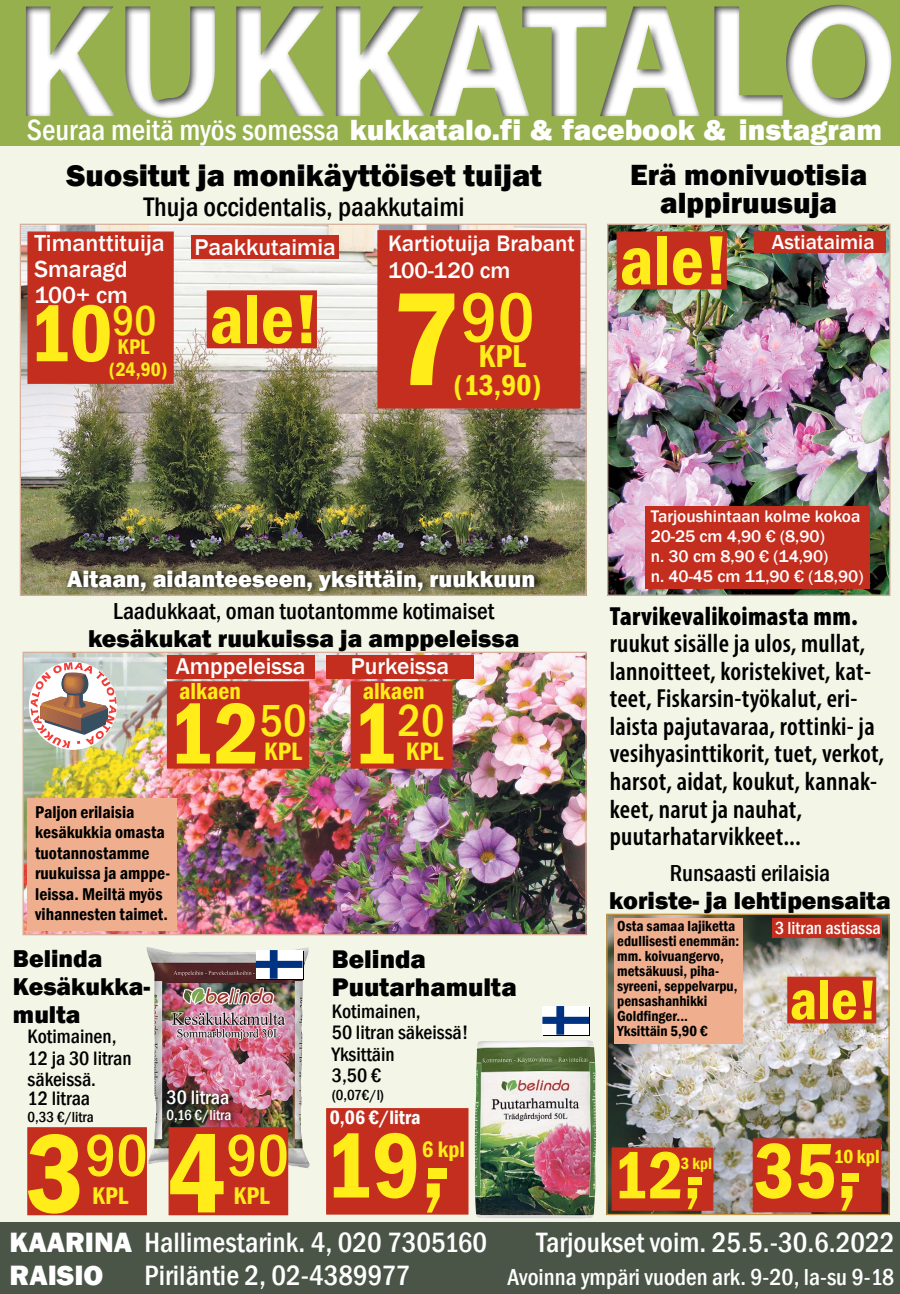
<style>
.page{position:relative;width:900px;height:1294px;background:#fff}
.page>*{position:absolute;margin:0;border:0;box-sizing:border-box;transform-origin:0 0}
.t1{font:600 condensed 95.5px "Franklin Gothic";color:#ffec18}
.t2{font:600 condensed 89.5px "Franklin Gothic";color:#ffec18}
.t3{font:600 condensed 80.75px "Franklin Gothic";color:#ffec18}
.t4{font:500 condensed 72.25px "Franklin Gothic";color:#ffec18}
.t5{font:600 condensed 72px "Franklin Gothic";color:#ffec18}
.t6{font:600 condensed 69.12px "Franklin Gothic";color:#ffec18}
.t7{font:500 condensed 61px "Franklin Gothic";color:#ffec18}
.t8{font:600 condensed 58px "Franklin Gothic";color:#ffec18}
.t9{font:500 condensed 46.12px "Franklin Gothic";color:#ffec18}
.t10{font:600 condensed 32.5px "Franklin Gothic";color:#ffec18}
.t11{font:800 31.25px "Franklin Gothic";color:#000}
.t12{font:800 30px "Franklin Gothic";color:#fff}
.t13{font:800 30px/27.5px "Franklin Gothic";color:#000;text-align:center}
.t14{font:600 condensed 29.5px "Franklin Gothic";color:#ffec18}
.t15{font:500 condensed 28.75px/33.8px "Franklin Gothic";color:#fff}
.t16{font:500 condensed 27.5px "Franklin Gothic";color:#000}
.t17{font:600 condensed 26.25px/27.5px "Myriad Pro";letter-spacing:.01em;color:#000}
.t18{font:900 condensed 26.25px "Myriad Pro";letter-spacing:.01em;color:#000}
.t19{font:800 26.25px/27.5px "Franklin Gothic";color:#000}
.t20{font:600 condensed 25.88px "Franklin Gothic";color:#ffec18}
.t21{font:800 25px/27.5px "Franklin Gothic";color:#000}
.t22{font:600 condensed 24.75px "Franklin Gothic";color:#ffec18}
.t23{font:500 23.88px/25.9px "Franklin Gothic";color:#fff}
.t24{font:600 condensed 23.88px "Franklin Gothic";color:#ffec18}
.t25{font:500 condensed 23.75px "Franklin Gothic";color:#000}
.t26{font:800 23.75px "Franklin Gothic";color:#fff}
.t27{font:500 condensed 23.75px "Franklin Gothic";color:#fff}
.t28{font:500 23.38px "Franklin Gothic";color:#fff}
.t29{font:600 condensed 23px "Franklin Gothic";color:#ffec18}
.t30{font:500 22.88px/26.2px "Franklin Gothic";color:#fff}
.t31{font:600 condensed 21.75px "Franklin Gothic";color:#ffec18}
.t32{font:500 20.88px "Franklin Gothic";color:#fff}
.t33{font:500 condensed 20px/21.2px "Franklin Gothic";color:#000}
.t34{font:500 condensed 20px "Franklin Gothic";color:#fff}
.t35{font:600 condensed 19.88px "Franklin Gothic";color:#fff}
.t36{font:600 condensed 19.75px "Franklin Gothic";color:#ffec18}
.t37{font:600 condensed 19.5px "Franklin Gothic";color:#ffec18}
.t38{font:500 condensed 18px "Franklin Gothic";color:#fff}
.t39{font:600 condensed 17.5px/20.5px "Franklin Gothic";color:#000}
.t40{font:500 17.25px/20.1px "Franklin Gothic";color:#fff}
.t41{font:600 condensed 16.62px "Franklin Gothic";color:#ffec18}
.t42{font:600 condensed 15px/15px "Franklin Gothic";color:#000}
.t43{font:500 condensed 15px "Franklin Gothic";color:#000}
.t44{font:500 condensed 15px "Franklin Gothic";color:#fff}
.s1{font-weight:500;font-stretch:condensed}
.s2{font-size:83.38px}
.s3{font-weight:500;font-size:43px}
.s4{font-weight:600;font-size:137.25px}
.s5{font-weight:600;font-size:115.88px}
.s6{font-weight:600;font-size:89.5px}
.s7{font-weight:800;font-stretch:normal}
</style>
<div class="page">
<div style="left:0;top:119px;width:900px;height:1103px;background:#f3f5e6"></div>
<img style="left:22px;top:226px;width:563px;height:368px">
<img style="left:25px;top:653px;width:560px;height:280px">
<div style="left:23px;top:651px;width:564px;height:284px;border:1px solid #d8ae9a"></div>
<img style="left:475px;top:1040px;width:121px;height:178px">
<img style="left:608px;top:915px;width:280px;height:297px">
<div style="left:606px;top:913px;width:284px;height:301px;border:1px solid #ca9642"></div>
<img style="left:609px;top:226px;width:280px;height:368px">
<div style="left:607px;top:224px;width:284px;height:372px;border:1px solid #d8ae9a"></div>
<img style="left:147px;top:947px;width:43px;height:217px">
<div style="left:0;top:1221px;width:900px;height:72px;background:#4a5548"></div>
<svg style="left:0;top:0;width:900px;height:120px;fill:#96b04d"></svg>
<div style="left:0;top:120px;width:900px;height:26px;background:#96b04d"></div>
<svg style="left:65px;top:564px;width:479px;height:32px;background:#625c41"></svg>
<img style="left:164px;top:1084px;width:76px;height:45px">
<svg style="left:543px;top:1007px;width:47px;height:28px"></svg>
<svg style="left:542px;top:1006px;width:47px;height:28px"></svg>
<svg style="left:257px;top:978px;width:46px;height:1px"></svg>
<svg style="left:256px;top:950px;width:47px;height:28px"></svg>
<div style="left:326px;top:1108px;width:143px;height:106px;background:#c42e1e;border:2px solid #c42e1e"></div>
<div style="left:753px;top:1138px;width:128px;height:74px;background:#c42e1e;border:1px solid #c42e1e"></div>
<div style="left:612px;top:1147px;width:101px;height:63px;background:#c42e1e;border:1px solid #c42e1e"></div>
<div style="left:27px;top:798px;width:150px;height:132px;background:#efaf8e"></div>
<div style="left:772px;top:918px;width:110px;height:20px;background:#c42e1e"></div>
<div style="left:27px;top:1127px;width:120px;height:88px;background:#c42e1e;border:1px solid #c42e1e"></div>
<div style="left:169px;top:1127px;width:119px;height:88px;background:#c42e1e;border:1px solid #c42e1e"></div>
<div style="left:787px;top:976px;width:89px;height:47px;background:#c42e1e;border:1px solid #c42e1e"></div>
<div style="left:614px;top:918px;width:128px;height:125px;background:#efaf8e"></div>
<svg style="left:31px;top:662px;width:86px;height:86px"></svg>
<div style="left:646px;top:506px;width:224px;height:82px;background:#c42e1e"></div>
<div style="left:754px;top:231px;width:132px;height:22px;background:#c42e1e"></div>
<div style="left:617px;top:231px;width:110px;height:58px;background:#c42e1e;border:1px solid #c42e1e"></div>
<div style="left:207px;top:290px;width:110px;height:58px;background:#c42e1e;border:1px solid #c42e1e"></div>
<div style="left:27px;top:231px;width:147px;height:153px;background:#c42e1e;border:1px solid #c42e1e"></div>
<div style="left:377px;top:230px;width:203px;height:178px;background:#c42e1e;border:2px solid #c42e1e"></div>
<div style="left:191px;top:235px;width:148px;height:24px;background:#c42e1e"></div>
<div style="left:167px;top:655px;width:148px;height:24px;background:#c42e1e"></div>
<div style="left:326px;top:655px;width:148px;height:24px;background:#c42e1e"></div>
<div style="left:167px;top:681px;width:142px;height:87px;background:#c42e1e;border:1px solid #c42e1e"></div>
<div style="left:351px;top:681px;width:101px;height:87px;background:#c42e1e;border:1px solid #c42e1e"></div>
<p class="t12" style="left:27px;top:110px;width:857px"><span class="s1">Seuraa meitä myös somessa</span> kukkatalo.fi &amp; facebook &amp; instagram</p>
<p class="t11" style="left:67px;top:155px;width:477px">Suositut ja monikäyttöiset tuijat</p>
<p class="t16" style="left:144px;top:189px;width:322px">Thuja occidentalis, paakkutaimi</p>
<p class="t13" style="left:630px;top:161px;width:239px">Erä monivuotisia alppiruusuja</p>
<p class="t23" style="left:34px;top:230px;width:132px">Timanttituija<br>Smaragd<br>100+ cm</p>
<p class="t31" style="left:118px;top:332px;width:33px">KPL</p>
<p class="t28" style="left:195px;top:233px;width:143px">Paakkutaimia</p>
<h3 class="t5" style="left:28px;top:271px;width:292px"><span class="s2">10</span><span class="s3">90</span> ale!</h3>
<p class="t36" style="left:109px;top:356px;width:60px">(24,90)</p>
<p class="t30" style="left:388px;top:231px;width:188px">Kartiotuija Brabant<br>100-120 cm</p>
<h3 class="t4" style="left:391px;top:270px;width:146px"><span class="s4">7</span>90</h3>
<p class="t10" style="left:478px;top:334px;width:49px">KPL</p>
<p class="t14" style="left:454px;top:366px;width:90px">(13,90)</p>
<h3 class="t5" style="left:619px;top:212px;width:111px">ale!</h3>
<p class="t32" style="left:772px;top:229px;width:104px">Astiataimia</p>
<p class="t26" style="left:67px;top:563px;width:470px">Aitaan, aidanteeseen, yksittäin, ruukkuun</p>
<p class="t25" style="left:113px;top:595px;width:382px">Laadukkaat, oman tuotantomme kotimaiset</p>
<p class="t21" style="left:88px;top:624px;width:433px">kesäkukat ruukuissa ja amppeleissa</p>
<p class="t28" style="left:176px;top:651px;width:131px">Amppeleissa</p>
<p class="t28" style="left:351px;top:651px;width:100px">Purkeissa</p>
<p class="t24" style="left:179px;top:675px;width:63px">alkaen</p>
<h2 class="t2" style="left:168px;top:673px;width:140px">12<sup>50</sup></h2>
<p class="t20" style="left:264px;top:733px;width:39px">KPL</p>
<p class="t39" style="left:35px;top:801px;width:136px">Paljon erilaisia kesäkukkia omasta tuotannostamme ruukuissa ja amppe&shy;leissa. Meiltä myös vihannesten taimet.</p>
<p class="t21" style="left:13px;top:945px;width:139px">Belinda<br>Kesäkukka&shy;multa</p>
<p class="t33" style="left:28px;top:1025px;width:106px">Kotimainen,<br>12 ja 30 litran säkeissä.</p>
<p class="t33" style="left:28px;top:1087px;width:64px">12 litraa</p>
<p class="t43" style="left:28px;top:1106px;width:68px">0,33 €/litra</p>
<p class="t34" style="left:167px;top:1084px;width:64px">30 litraa</p>
<p class="t44" style="left:167px;top:1105px;width:66px">0,16 €/litra</p>
<h3 class="t7" style="left:26px;top:1115px;width:264px"><span class="s5">3</span>90 <span class="s5">4</span>90</h3>
<p class="t22" style="left:92px;top:1178px;width:38px">KPL</p>
<p class="t22" style="left:233px;top:1178px;width:38px">KPL</p>
<p class="t24" style="left:363px;top:675px;width:63px">alkaen</p>
<h3 class="t9" style="left:352px;top:690px;width:94px"><span class="s6">1</span>20</h3>
<p class="t20" style="left:406px;top:733px;width:39px">KPL</p>
<p class="t19" style="left:332px;top:945px;width:186px">Belinda<br>Puutarhamulta</p>
<p class="t33" style="left:332px;top:1000px;width:138px">Kotimainen,<br>50 litran säkeissä!<br>Yksittäin<br>3,50 €</p>
<p class="t43" style="left:332px;top:1085px;width:53px">(0,07€/l)</p>
<p class="t35" style="left:330px;top:1104px;width:92px">0,06 €/litra</p>
<h1 class="t1" style="left:324px;top:1101px;width:128px">19,-</h1>
<p class="t29" style="left:422px;top:1133px;width:45px">6 kpl</p>
<p class="t40" style="left:651px;top:506px;width:214px">Tarjoushintaan kolme kokoa<br>20-25 cm 4,90 € (8,90)<br>n. 30 cm 8,90 € (14,90)<br>n. 40-45 cm 11,90 € (18,90)</p>
<p class="t18" style="left:610px;top:599px;width:249px">Tarvikevalikoimasta mm.</p>
<p class="t17" style="left:610px;top:629px;width:276px">ruukut sisälle ja ulos, mullat, lannoitteet, koristekivet, kat&shy;teet, Fiskarsin-työkalut, eri&shy;laista pajutavaraa, rottinki- ja vesihyasinttikorit, tuet, verkot, harsot, aidat, koukut, kannak&shy;keet, narut ja nauhat, puutarhatarvikkeet...</p>
<p class="t25" style="left:670px;top:857px;width:162px">Runsaasti erilaisia</p>
<p class="t21" style="left:609px;top:886px;width:283px">koriste- ja lehtipensaita</p>
<p class="t42" style="left:617px;top:918px;width:123px">Osta samaa lajiketta edullisesti enemmän: mm. koivuangervo, metsäkuusi, piha&shy;syreeni, seppelvarpu, pensashanhikki<br>Goldfinger...<br>Yksittäin 5,90 €</p>
<p class="t38" style="left:775px;top:915px;width:107px">3 litran astiassa</p>
<h3 class="t8" style="left:790px;top:961px;width:90px">ale!</h3>
<h3 class="t6" style="left:613px;top:1128px;width:94px">12,-</h3>
<p class="t41" style="left:681px;top:1152px;width:33px">3 kpl</p>
<h3 class="t3" style="left:754px;top:1116px;width:109px">35,-</h3>
<p class="t37" style="left:834px;top:1143px;width:48px">10 kpl</p>
<p class="t15" style="left:10px;top:1224px;width:479px"><span class="s7">KAARINA</span> Hallimestarink. 4, 020 7305160<br><span class="s7">RAISIO</span></p>
<p class="t15" style="left:145px;top:1258px;width:267px">Piriläntie 2, 02-4389977</p>
<p class="t15" style="left:537px;top:1224px;width:360px">Tarjoukset voim. 25.5.-30.6.2022</p>
<p class="t27" style="left:508px;top:1261px;width:388px">Avoinna ympäri vuoden ark. 9-20, la-su 9-18</p>
</div>
